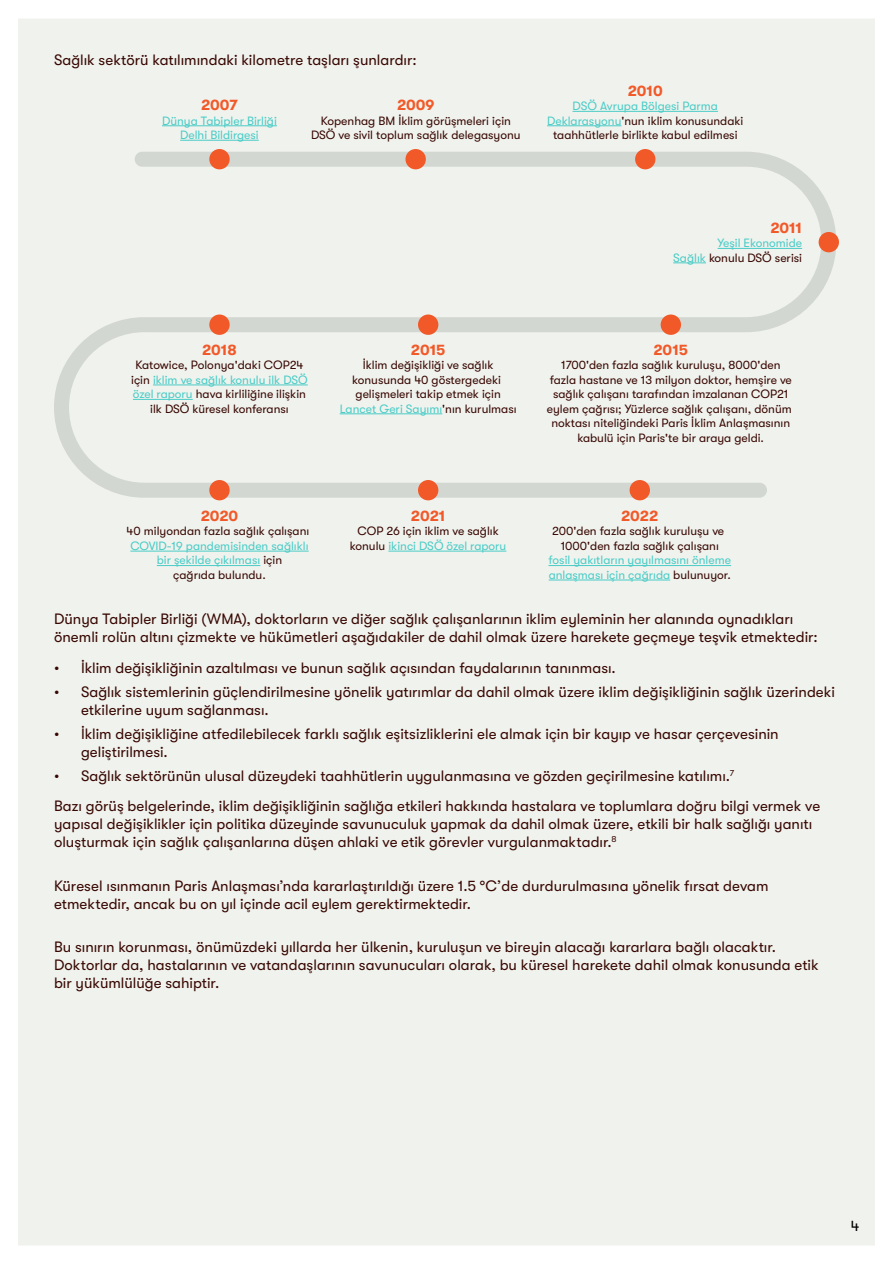
<style>
.page{position:relative;width:893px;height:1263px;background:#fff}
.page>*{position:absolute;margin:0;border:0;box-sizing:border-box;transform-origin:0 0}
.t1{font:15px/18px "GT Walsheim Pro";color:#380702}
.t2{font:700 15px "GT Walsheim Pro";color:#f25929}
.t3{font:15px "GT Walsheim Pro";color:#000}
.t4{font:12px/14.4px "GT Walsheim Pro";color:#380702;text-align:center}
.t5{font:12px/14.4px "GT Walsheim Pro";color:#4accc7;text-align:center}
.s1{color:#4accc7}
.s2{color:#380702}
</style>
<div class="page">
<div style="left:18px;top:19px;width:857px;height:1226px;background:#f0f2ed"></div>
<svg style="left:54px;top:152px;width:782px;height:346px;background:#eceee9"></svg>
<hr style="left:162px;top:125px;width:115px;height:1px;background:#4accc7">
<hr style="left:180px;top:140px;width:79px;height:1px;background:#4accc7">
<hr style="left:572px;top:111px;width:146px;height:1px;background:#4accc7">
<hr style="left:547px;top:125px;width:74px;height:1px;background:#4accc7">
<hr style="left:153px;top:385px;width:155px;height:1px;background:#4accc7">
<hr style="left:133px;top:399px;width:60px;height:1px;background:#4accc7">
<hr style="left:340px;top:413px;width:102px;height:1px;background:#4accc7">
<hr style="left:130px;top:551px;width:179px;height:1px;background:#4accc7">
<hr style="left:157px;top:565px;width:103px;height:1px;background:#4accc7">
<hr style="left:388px;top:551px;width:118px;height:1px;background:#4accc7">
<hr style="left:718px;top:248px;width:84px;height:1px;background:#4accc7">
<hr style="left:673px;top:263px;width:33px;height:1px;background:#4accc7">
<div style="left:635px;top:149px;width:20px;height:20px;background:#f25929;border-radius:50%"></div>
<div style="left:405px;top:149px;width:21px;height:20px;background:#f25929;border-radius:50%"></div>
<div style="left:209px;top:149px;width:21px;height:20px;background:#f25929;border-radius:50%"></div>
<div style="left:209px;top:314px;width:21px;height:21px;background:#f25929;border-radius:50%"></div>
<div style="left:418px;top:314px;width:20px;height:21px;background:#f25929;border-radius:50%"></div>
<div style="left:661px;top:314px;width:20px;height:21px;background:#f25929;border-radius:50%"></div>
<div style="left:819px;top:232px;width:20px;height:20px;background:#f25929;border-radius:50%"></div>
<div style="left:418px;top:480px;width:20px;height:20px;background:#f25929;border-radius:50%"></div>
<hr style="left:548px;top:565px;width:183px;height:1px;background:#4accc7">
<hr style="left:549px;top:580px;width:121px;height:1px;background:#4accc7">
<div style="left:630px;top:480px;width:20px;height:20px;background:#f25929;border-radius:50%"></div>
<div style="left:209px;top:480px;width:21px;height:20px;background:#f25929;border-radius:50%"></div>
<p class="t1" style="left:54px;top:50px;width:364px">Sağlık sektörü katılımındaki kilometre taşları şunlardır:</p>
<p class="t2" style="left:201px;top:97px;width:38px">2007</p>
<p class="t5" style="left:162px;top:113px;width:116px">Dünya Tabipler Birliği<br>Delhi Bildirgesi</p>
<p class="t2" style="left:397px;top:97px;width:39px">2009</p>
<p class="t4" style="left:311px;top:113px;width:211px">Kopenhag BM İklim görüşmeleri için<br>DSÖ ve sivil toplum sağlık delegasyonu</p>
<p class="t2" style="left:628px;top:82px;width:36px">2010</p>
<p class="t4" style="left:547px;top:99px;width:198px"><span class="s1">DSÖ Avrupa Bölgesi Parma<br>Deklarasyonu</span>'nun iklim konusundaki taahhütlerle birlikte kabul edilmesi</p>
<p class="t2" style="left:202px;top:341px;width:36px">2018</p>
<p class="t4" style="left:131px;top:358px;width:178px">Katowice, Polonya'daki COP24 için <span class="s1">iklim ve sağlık konulu ilk DSÖ özel raporu</span> hava kirliliğine ilişkin ilk DSÖ küresel konferansı</p>
<p class="t2" style="left:201px;top:507px;width:39px">2020</p>
<p class="t4" style="left:127px;top:524px;width:184px">40 milyondan fazla sağlık çalışanı</p>
<p class="t5" style="left:130px;top:539px;width:180px">COVID-19 pandemisinden sağlıklı bir şekilde çıkılması <span class="s2">için<br>çağrıda bulundu.</span></p>
<p class="t2" style="left:770px;top:219px;width:33px">2011</p>
<p class="t5" style="left:673px;top:236px;width:130px;text-align:right">Yeşil Ekonomide<br>Sağlık <span class="s2">konulu DSÖ serisi</span></p>
<p class="t2" style="left:411px;top:341px;width:36px">2015</p>
<p class="t4" style="left:340px;top:358px;width:178px">İklim değişikliği ve sağlık konusunda 40 göstergedeki gelişmeleri takip etmek için<br><span class="s1">Lancet Geri Sayımı</span>'nın kurulması</p>
<p class="t2" style="left:411px;top:507px;width:36px">2021</p>
<p class="t4" style="left:350px;top:524px;width:158px">COP 26 için iklim ve sağlık konulu <span class="s1">ikinci DSÖ özel raporu</span></p>
<p class="t2" style="left:654px;top:341px;width:36px">2015</p>
<p class="t4" style="left:547px;top:358px;width:247px">1700'den fazla sağlık kuruluşu, 8000'den fazla hastane ve 13 milyon doktor, hemşire ve sağlık çalışanı tarafından imzalanan COP21 eylem çağrısı; Yüzlerce sağlık çalışanı, dönüm noktası niteliğindeki Paris İklim Anlaşmasının kabulü için Paris'te bir araya geldi.</p>
<p class="t2" style="left:621px;top:507px;width:39px">2022</p>
<p class="t4" style="left:552px;top:524px;width:173px">200'den fazla sağlık kuruluşu ve<br>1000'den fazla sağlık çalışanı</p>
<p class="t5" style="left:548px;top:553px;width:184px;text-align:left">fosil yakıtların yayılmasını önleme anlaşması için çağrıda <span class="s2">bulunuyor.</span></p>
<p class="t1" style="left:54px;top:609px;width:765px">Dünya Tabipler Birliği (WMA), doktorların ve diğer sağlık çalışanlarının iklim eyleminin her alanında oynadıkları önemli rolün altını çizmekte ve hükümetleri aşağıdakiler de dahil olmak üzere harekete geçmeye teşvik etmektedir:</p>
<p class="t1" style="left:54px;top:659px;width:563px">• İklim değişikliğinin azaltılması ve bunun sağlık açısından faydalarının tanınması.</p>
<p class="t1" style="left:81px;top:683px;width:755px;text-indent:-27px">• Sağlık sistemlerinin güçlendirilmesine yönelik yatırımlar da dahil olmak üzere iklim değişikliğinin sağlık üzerindeki etkilerine uyum sağlanması.</p>
<p class="t1" style="left:81px;top:725px;width:699px;text-indent:-27px">• İklim değişikliğine atfedilebilecek farklı sağlık eşitsizliklerini ele almak için bir kayıp ve hasar çerçevesinin geliştirilmesi.</p>
<p class="t1" style="left:54px;top:761px;width:768px;line-height:30px">• Sağlık sektörünün ulusal düzeydeki taahhütlerin uygulanmasına ve gözden geçirilmesine katılımı.<sup>7<br></sup>Bazı görüş belgelerinde, iklim değişikliğinin sağlığa etkileri hakkında hastalara ve toplumlara doğru bilgi vermek ve</p>
<p class="t1" style="left:54px;top:815px;width:760px">yapısal değişiklikler için politika düzeyinde savunuculuk yapmak da dahil olmak üzere, etkili bir halk sağlığı yanıtı oluşturmak için sağlık çalışanlarına düşen ahlaki ve etik görevler vurgulanmaktadır.<sup>8</sup></p>
<p class="t1" style="left:54px;top:877px;width:716px">Küresel ısınmanın Paris Anlaşması’nda kararlaştırıldığı üzere 1.5 °C’de durdurulmasına yönelik fırsat devam etmektedir, ancak bu on yıl içinde acil eylem gerektirmektedir.</p>
<p class="t1" style="left:54px;top:938px;width:766px">Bu sınırın korunması, önümüzdeki yıllarda her ülkenin, kuruluşun ve bireyin alacağı kararlara bağlı olacaktır.<br>Doktorlar da, hastalarının ve vatandaşlarının savunucuları olarak, bu küresel harekete dahil olmak konusunda etik bir yükümlülüğe sahiptir.</p>
<p class="t3" style="left:851px;top:1217px;width:10px">4</p>
</div>
